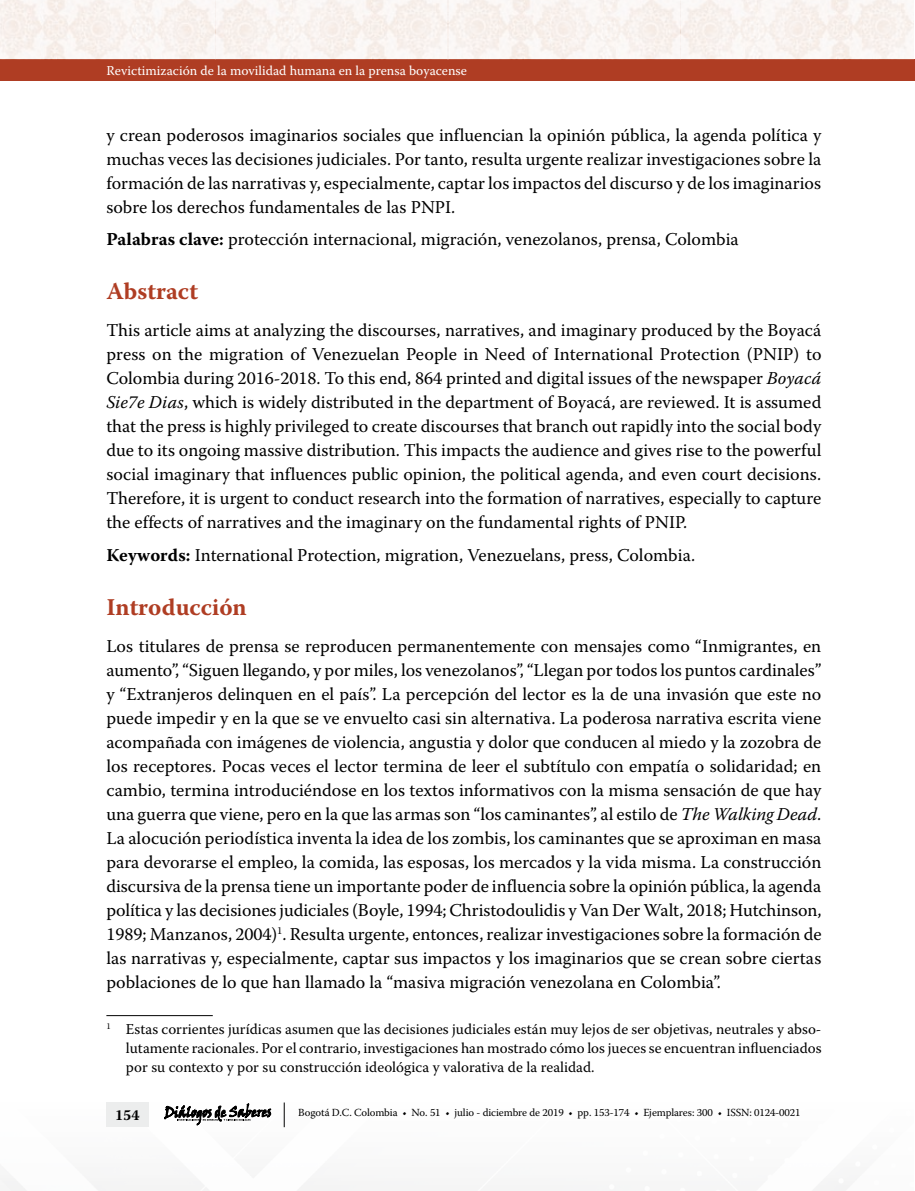
<style>
.page{position:relative;width:915px;height:1191px;background:#fff}
.page>*{position:absolute;margin:0;border:0;box-sizing:border-box;transform-origin:0 0}
.t1{font:700 24px "Warnock Pro";color:#af3d23}
.t2{font:18px/24px "Warnock Pro";color:#000;text-align:justify}
.t3{font:15px/18.8px "Warnock Pro";color:#000;text-align:justify}
.t4{font:700 15px "Warnock Pro";color:#000}
.t5{font:13.5px "Warnock Pro";color:#fff}
.t6{font:10.8px "Warnock Pro";letter-spacing:-.01em;color:#000}
.s1{font-weight:700}
.s2{font-style:italic}
</style>
<div class="page">
<div style="left:0;top:60px;width:914px;height:21px;background:#af3d23"></div>
<div style="left:106px;top:1102px;width:43px;height:24px;background:#eceded"></div>
<svg style="left:164px;top:1103px;width:108px;height:23px"></svg>
<svg style="left:284px;top:1102px;width:1px;height:25px"></svg>
<img style="left:0;top:0;width:913px;height:60px">
<hr style="left:106px;top:1015px;width:107px;height:1px;background:#000">
<p class="t5" style="left:106px;top:62px;width:362px">Revictimización de la movilidad humana en la prensa boyacense</p>
<p class="t2" style="left:106px;top:123px;width:716px">y crean poderosos imaginarios sociales que influencian la opinión pública, la agenda política y muchas veces las decisiones judiciales. Por tanto, resulta urgente realizar investigaciones sobre la formación de las narrativas y, especialmente, captar los impactos del discurso y de los imaginarios sobre los derechos fundamentales de las PNPI.</p>
<p class="t2" style="left:106px;top:227px;width:633px"><span class="s1">Palabras clave:</span> protección internacional, migración, venezolanos, prensa, Colombia</p>
<h1 class="t1" style="left:106px;top:277px;width:93px">Abstract</h1>
<p class="t2" style="left:106px;top:318px;width:716px">This article aims at analyzing the discourses, narratives, and imaginary produced by the Boyacá press on the migration of Venezuelan People in Need of International Protection (PNIP) to Colombia during 2016-2018. To this end, 864 printed and digital issues of the newspaper <span class="s2">Boyacá Sie7e Dias</span>, which is widely distributed in the department of Boyacá, are reviewed. It is assumed that the press is highly privileged to create discourses that branch out rapidly into the social body due to its ongoing massive distribution. This impacts the audience and gives rise to the powerful social imaginary that influences public opinion, the political agenda, and even court decisions.<br>Therefore, it is urgent to conduct research into the formation of narratives, especially to capture the effects of narratives and the imaginary on the fundamental rights of PNIP.</p>
<p class="t2" style="left:106px;top:542px;width:590px"><span class="s1">Keywords:</span> International Protection, migration, Venezuelans, press, Colombia.</p>
<h1 class="t1" style="left:106px;top:592px;width:142px">Introducción</h1>
<p class="t2" style="left:106px;top:633px;width:716px">Los titulares de prensa se reproducen permanentemente con mensajes como “Inmigrantes, en aumento”, “Siguen llegando, y por miles, los venezolanos”, “Llegan por todos los puntos cardinales” y “Extranjeros delinquen en el país”. La percepción del lector es la de una invasión que este no puede impedir y en la que se ve envuelto casi sin alternativa. La poderosa narrativa escrita viene acompañada con imágenes de violencia, angustia y dolor que conducen al miedo y la zozobra de los receptores. Pocas veces el lector termina de leer el subtítulo con empatía o solidaridad; en cambio, termina introduciéndose en los textos informativos con la misma sensación de que hay una guerra que viene, pero en la que las armas son “los caminantes”, al estilo de <span class="s2">The Walking Dead</span>.<br>La alocución periodística inventa la idea de los zombis, los caminantes que se aproximan en masa para devorarse el empleo, la comida, las esposas, los mercados y la vida misma. La construcción discursiva de la prensa tiene un importante poder de influencia sobre la opinión pública, la agenda política y las decisiones judiciales (Boyle, 1994; Christodoulidis y Van Der Walt, 2018; Hutchinson, 1989; Manzanos, 2004)<sup>1</sup>. Resulta urgente, entonces, realizar investigaciones sobre la formación de las narrativas y, especialmente, captar sus impactos y los imaginarios que se crean sobre ciertas poblaciones de lo que han llamado la “masiva migración venezolana en Colombia”.</p>
<p class="t3" style="left:126px;top:1019px;width:697px;text-indent:-20px"><sup>1</sup> Estas corrientes jurídicas asumen que las decisiones judiciales están muy lejos de ser objetivas, neutrales y abso&shy;lutamente racionales. Por el contrario, investigaciones han mostrado cómo los jueces se encuentran influenciados por su contexto y por su construcción ideológica y valorativa de la realidad.</p>
<p class="t4" style="left:115px;top:1106px;width:26px">154</p>
<p class="t6" style="left:298px;top:1106px;width:503px">Bogotá D.C. Colombia • No. 51 • julio - diciembre de 2019 • pp. 153-174 • Ejemplares: 300 • ISSN: 0124-0021</p>
</div>
